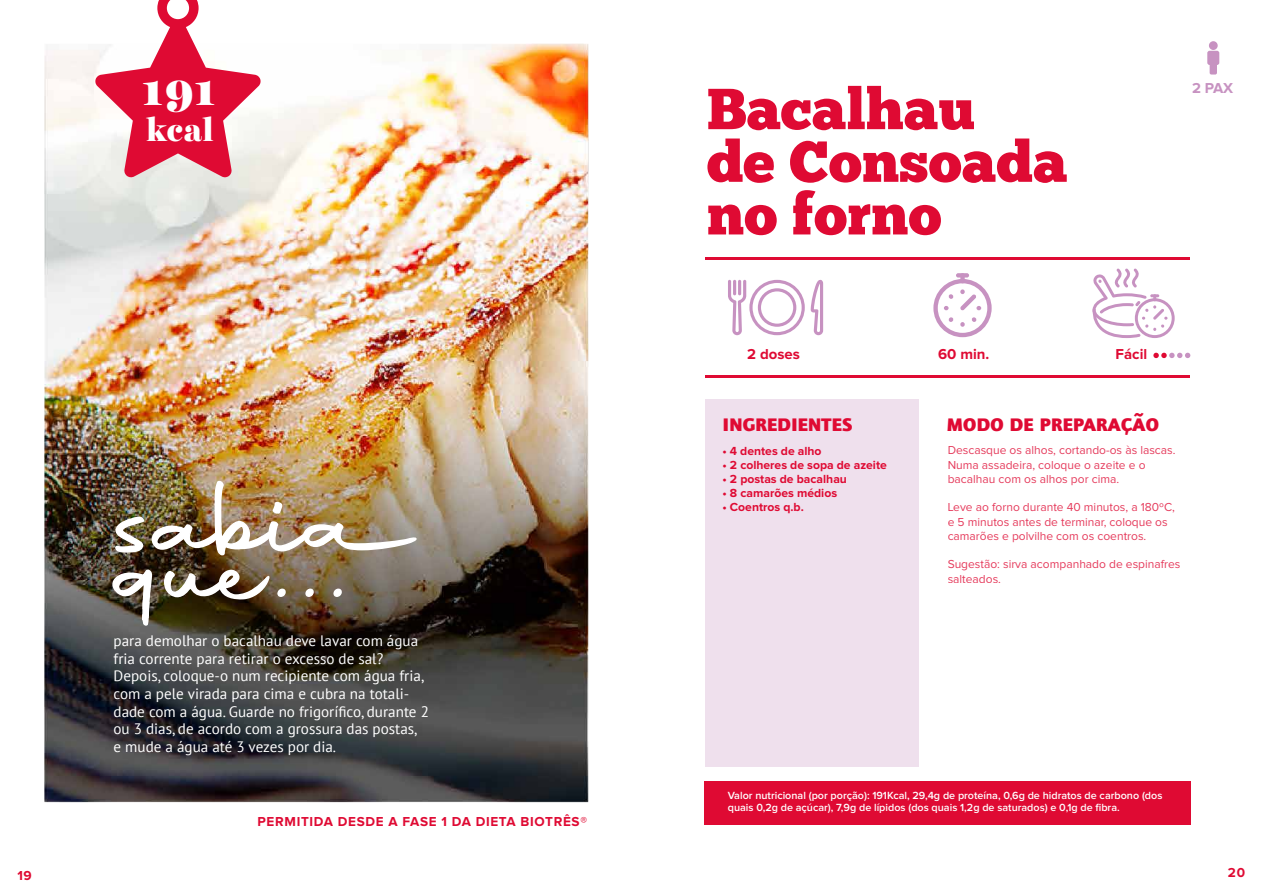
<style>
.page{position:relative;width:1263px;height:893px;background:#fff}
.page>*{position:absolute;margin:0;border:0;box-sizing:border-box;transform-origin:0 0}
.t1{font:57.75px/52.7px "Chunk Five";color:#df0a33}
.t2{font:900 45px "Harriet Display";color:#fff}
.t3{font:900 31.65px "Harriet Display";color:#fff}
.t4{font:700 23.85px "Foundry Journal SC";color:#df0a33}
.t5{font:15.15px/17.7px "PT Sans";color:#fff}
.t6{font:700 14.85px "Proxima Nova";color:#df0a33}
.t7{font:700 14.85px "Proxima Nova";color:#c792c1}
.t8{font:700 13.5px "Proxima Nova";letter-spacing:.05em;color:#df0a33}
.t9{font:700 12.15px "Proxima Nova";color:#df0a33}
.t10{font:12px/14.2px "Proxima Nova";color:#df0a33}
.t11{font:600 10.8px/12.6px "Proxima Nova";color:#fff}
</style>
<div class="page">
<img style="left:44px;top:43px;width:1176px;height:782px">
<svg style="left:95px;top:0;width:166px;height:178px"></svg>
<svg style="left:115px;top:515px;width:29px;height:38px"></svg>
<img style="left:151px;top:481px;width:266px;height:75px">
<svg style="left:163px;top:569px;width:125px;height:32px"></svg>
<svg style="left:304px;top:588px;width:12px;height:11px"></svg>
<svg style="left:332px;top:588px;width:12px;height:11px"></svg>
<svg style="left:113px;top:567px;width:39px;height:61px"></svg>
<div style="left:705px;top:400px;width:214px;height:367px;background:#efe0ed"></div>
<div style="left:704px;top:781px;width:487px;height:43px;background:#df0a33"></div>
<hr style="left:705px;top:375px;width:485px;height:3px;background:#df0a33">
<hr style="left:705px;top:257px;width:485px;height:3px;background:#df0a33">
<svg style="left:1091px;top:268px;width:84px;height:70px"></svg>
<svg style="left:811px;top:280px;width:12px;height:55px"></svg>
<svg style="left:728px;top:280px;width:77px;height:55px"></svg>
<svg style="left:933px;top:279px;width:59px;height:58px"></svg>
<div style="left:960px;top:273px;width:5px;height:10px;background:#c792c1;border-radius:2px"></div>
<div style="left:956px;top:273px;width:13px;height:5px;background:#c792c1;border-radius:2px"></div>
<svg style="left:1207px;top:51px;width:12px;height:24px"></svg>
<div style="left:1209px;top:41px;width:9px;height:9px;background:#c792c1;border-radius:50%"></div>
<svg style="left:1153px;top:353px;width:37px;height:5px"></svg>
<h2 class="t2" style="left:141px;top:58px;width:76px">191</h2>
<h3 class="t3" style="left:146px;top:107px;width:69px">kcal</h3>
<p class="t5" style="left:114px;top:631px;width:317px">para demolhar o bacalhau deve lavar com água fria corrente para retirar o excesso de sal?<br>Depois, coloque-o num recipiente com água fria, com a pele virada para cima e cubra na totali&shy;dade com a água. Guarde no frigorífico, durante 2 ou 3 dias, de acordo com a grossura das postas,<br>e mude a água até 3 vezes por dia.</p>
<p class="t8" style="left:258px;top:816px;width:331px">PERMITIDA DESDE A FASE 1 DA DIETA BIOTRÊS®</p>
<h1 class="t1" style="left:707px;top:86px;width:362px">Bacalhau<br>de Consoada no forno</h1>
<p class="t7" style="left:1192px;top:82px;width:43px">2 PAX</p>
<p class="t6" style="left:747px;top:347px;width:54px">2 doses</p>
<p class="t6" style="left:938px;top:347px;width:53px">60 min.</p>
<p class="t6" style="left:1115px;top:347px;width:33px">Fácil</p>
<h3 class="t4" style="left:722px;top:409px;width:132px">ingredientes</h3>
<h3 class="t4" style="left:946px;top:409px;width:214px">modo de preparação</h3>
<p class="t9" style="left:722px;top:445px;width:101px">• 4 dentes de alho</p>
<p class="t9" style="left:722px;top:459px;width:166px">• 2 colheres de sopa de azeite</p>
<p class="t9" style="left:722px;top:473px;width:126px">• 2 postas de bacalhau</p>
<p class="t9" style="left:722px;top:488px;width:116px">• 8 camarões médios</p>
<p class="t9" style="left:722px;top:502px;width:83px">• Coentros q.b.</p>
<p class="t10" style="left:948px;top:444px;width:229px">Descasque os alhos, cortando-os às lascas.<br>Numa assadeira, coloque o azeite e o bacalhau com os alhos por cima.</p>
<p class="t10" style="left:948px;top:501px;width:229px">Leve ao forno durante 40 minutos, a 180ºC, e 5 minutos antes de terminar, coloque os camarões e polvilhe com os coentros.</p>
<p class="t10" style="left:948px;top:558px;width:234px">Sugestão: sirva acompanhado de espinafres salteados.</p>
<p class="t11" style="left:728px;top:789px;width:436px">Valor nutricional (por porção): 191Kcal, 29,4g de proteína, 0,6g de hidratos de carbono (dos quais 0,2g de açúcar), 7,9g de lípidos (dos quais 1,2g de saturados) e 0,1g de fibra.</p>
<p class="t8" style="left:17px;top:869px;width:16px">19</p>
<p class="t8" style="left:1228px;top:866px;width:19px">20</p>
</div>
